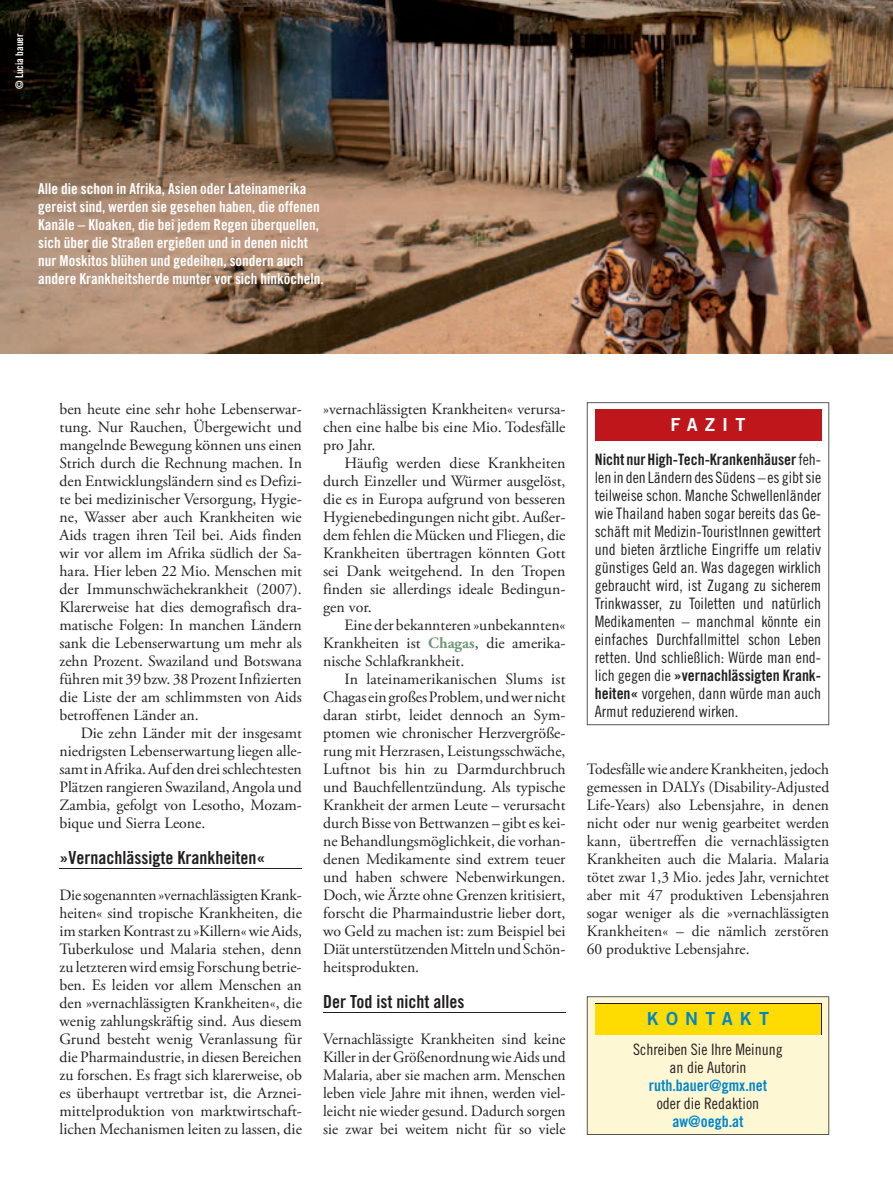
<style>
.page{position:relative;width:893px;height:1191px;background:#fff}
.page>*{position:absolute;margin:0;border:0;box-sizing:border-box;transform-origin:0 0}
.t1{font:18px "Trade Gothic Bold Cond Twenty";color:#231f20}
.t2{font:18px "Trade Gothic Bold Two";letter-spacing:.4em;color:#0086cc}
.t3{font:18px "Trade Gothic Bold Two";letter-spacing:.4em;color:#fff}
.t4{font:15.75px/18px "Adobe Garamond Pro";color:#231f20;text-align:justify}
.t5{font:15.75px/18px "Trade Gothic Cond Eighteen";color:#231f20;text-align:center}
.t6{font:15.75px "Trade Gothic Bold Cond Twenty";color:#231f20}
.t7{font:15.75px "Trade Gothic Bold Cond Twenty";color:#0086cc}
.t8{font:15px/18px "Trade Gothic Bold Cond Twenty";color:#fff}
.t9{font:10.5px "Trade Gothic Bold Cond Twenty";color:#fff}
.s1{font-weight:700;color:#729977}
.s2{font-family:"Trade Gothic Cond Eighteen"}
.s3{font-family:"Trade Gothic Bold Cond Twenty"}
</style>
<div class="page">
<hr style="left:60px;top:868px;width:242px;height:1px;background:#231f20">
<hr style="left:323px;top:1012px;width:243px;height:1px;background:#231f20">
<svg style="left:587px;top:996px;width:242px;height:138px"></svg>
<img style="left:0;top:0;width:893px;height:353px">
<svg style="left:587px;top:402px;width:242px;height:323px"></svg>
<p class="t9" style="left:13px;top:89px;width:57px;rotate:-90deg">© Lucia bauer</p>
<p class="t8" style="left:38px;top:179px;width:287px">Alle die schon in Afrika, Asien oder Lateinamerika gereist sind, werden sie gesehen haben, die offe nen Kanäle – Kloaken, die bei jedem Regen überquellen, sich über die Straßen ergießen und in denen nicht nur Mos kitos blühen und gedeihen, sondern auch andere Krankheitsherde munter vor sich hinköcheln.</p>
<p class="t4" style="left:60px;top:401px;width:244px">ben heute eine sehr hohe Lebenserwar&shy;tung. Nur Rauchen, Übergewicht und mangelnde Bewegung können uns einen Strich durch die Rechnung machen. In den Entwicklungsländern sind es Defizi&shy;te bei medizinischer Versorgung, Hygie&shy;ne, Wasser aber auch Krankheiten wie Aids tragen ihren Teil bei. Aids finden wir vor allem im Afrika südlich der Sa&shy;hara. Hier leben 22 Mio. Menschen mit der Immunschwächekrankheit (2007).<br>Klarerweise hat dies demografisch dra&shy;matische Folgen: In manchen Ländern sank die Lebenserwartung um mehr als zehn Prozent. Swaziland und Botswana führen mit 39 bzw. 38 Prozent Infizierten die Liste der am schlimmsten von Aids betroffenen Länder an.</p>
<p class="t4" style="left:60px;top:725px;width:244px;text-indent:21px">Die zehn Länder mit der insgesamt niedrigsten Lebenserwartung liegen alle&shy;samt in Afrika. Auf den drei schlechtesten Plätzen rangieren Swaziland, Angola und Zambia, gefolgt von Lesotho, Mozam&shy;bique und Sierra Leone.</p>
<p class="t1" style="left:60px;top:847px;width:207px">»Vernachlässigte Krankheiten«</p>
<p class="t4" style="left:60px;top:887px;width:244px">Die sogenannten »vernachlässigten Krank&shy;heiten« sind tropische Krankheiten, die im starken Kontrast zu »Killern« wie Aids, Tuberkulose und Malaria stehen, denn zu letzteren wird emsig Forschung betrie&shy;ben. Es leiden vor allem Menschen an den »vernachlässigten Krankheiten«, die wenig zahlungskräftig sind. Aus diesem Grund besteht wenig Veranlassung für die Pharmaindustrie, in diesen Bereichen zu forschen. Es fragt sich klarerweise, ob es überhaupt vertretbar ist, die Arznei&shy;mittelproduktion von marktwirtschaft&shy;lichen Mechanismen leiten zu lassen, die</p>
<p class="t4" style="left:323px;top:401px;width:244px">»vernachlässigten Krankheiten« verursa&shy;chen eine halbe bis eine Mio. Todesfälle pro Jahr.</p>
<p class="t4" style="left:323px;top:455px;width:244px;text-indent:21px">Häufig werden diese Krankheiten durch Einzeller und Würmer ausgelöst, die es in Europa aufgrund von besseren Hygienebedingungen nicht gibt. Außer&shy;dem fehlen die Mücken und Fliegen, die Krankheiten übertragen könnten Gott sei Dank weitgehend. In den Tropen finden sie allerdings ideale Bedingun - gen vor.</p>
<p class="t4" style="left:323px;top:617px;width:244px;text-indent:21px">Eine der bekannteren »unbekannten« Krankheiten ist <span class="s1">Chagas</span>, die amerika&shy;nische Schlafkrankheit.</p>
<p class="t4" style="left:323px;top:671px;width:244px;text-indent:21px">In lateinamerikanischen Slums ist Chagas ein großes Problem, und wer nicht daran stirbt, leidet dennoch an Sym&shy;ptomen wie chronischer Herzvergröße&shy;rung mit Herzrasen, Leistungsschwäche, Luftnot bis hin zu Darmdurchbruch und Bauchfellentzündung. Als typische Krankheit der armen Leute – verursacht durch Bisse von Bettwanzen – gibt es kei&shy;ne Behandlungsmöglichkeit, die vorhan&shy;denen Medikamente sind extrem teuer und haben schwere Nebenwirkungen.<br>Doch, wie Ärzte ohne Grenzen kritisiert, forscht die Pharmaindustrie lieber dort, wo Geld zu machen ist: zum Beispiel bei Diät unterstützenden Mitteln und Schön&shy;heitsprodukten.</p>
<p class="t1" style="left:323px;top:991px;width:143px">Der Tod ist nicht alles</p>
<p class="t4" style="left:323px;top:1031px;width:244px">Vernachlässigte Krankheiten sind keine Killer in der Größenordnung wie Aids und Malaria, aber sie machen arm. Menschen leben viele Jahre mit ihnen, werden viel&shy;leicht nie wieder gesund. Dadurch sorgen sie zwar bei weitem nicht für so viele</p>
<p class="t3" style="left:671px;top:414px;width:76px">FAZIT</p>
<p class="t6" style="left:595px;top:450px;width:228px">Nicht nur High-Tech-Krankenhäuser <span class="s2">feh-</span></p>
<p class="t5" style="left:595px;top:468px;width:228px;text-align:justify">len in den Ländern des Südens – es gibt sie teilweise schon. Manche Schwellenländer wie Thailand haben sogar bereits das Ge&shy;schäft mit Medizin-TouristInnen gewittert und bieten ärztliche Eingriffe um relativ günstiges Geld an. Was dagegen wirklich gebraucht wird, ist Zugang zu sicherem Trinkwasser, zu Toiletten und natürlich Medikamenten – manchmal könnte ein einfaches Durchfallmittel schon Leben retten. Und schließlich: Würde man end-</p>
<p class="t6" style="left:595px;top:666px;width:228px"><span class="s2">lich gegen die</span> »vernachlässigten Krank-</p>
<p class="t5" style="left:595px;top:684px;width:228px;text-align:left"><span class="s3">heiten«</span> vorgehen, dann würde man auch<br>Armut reduzierend wirken.</p>
<p class="t4" style="left:587px;top:761px;width:244px">Todesfälle wie andere Krankheiten, jedoch gemessen in DALYs (Disability-Adjusted Life-Years) also Lebensjahre, in denen nicht oder nur wenig gearbeitet werden kann, übertreffen die vernachlässigten Krankheiten auch die Malaria. Malaria tötet zwar 1,3 Mio. jedes Jahr, vernichtet aber mit 47 produktiven Lebensjahren sogar weniger als die »vernachlässigten Krankheiten« – die nämlich zerstören 60 produktive Lebensjahre.</p>
<p class="t2" style="left:647px;top:1007px;width:124px">KONTAKT</p>
<p class="t5" style="left:633px;top:1040px;width:151px">Schreiben Sie Ihre Meinung an die Autorin</p>
<p class="t7" style="left:649px;top:1075px;width:120px">ruth.bauer@gmx.net</p>
<p class="t5" style="left:657px;top:1094px;width:104px">oder die Redaktion</p>
<p class="t7" style="left:672px;top:1111px;width:73px">aw@oegb.at</p>
</div>
